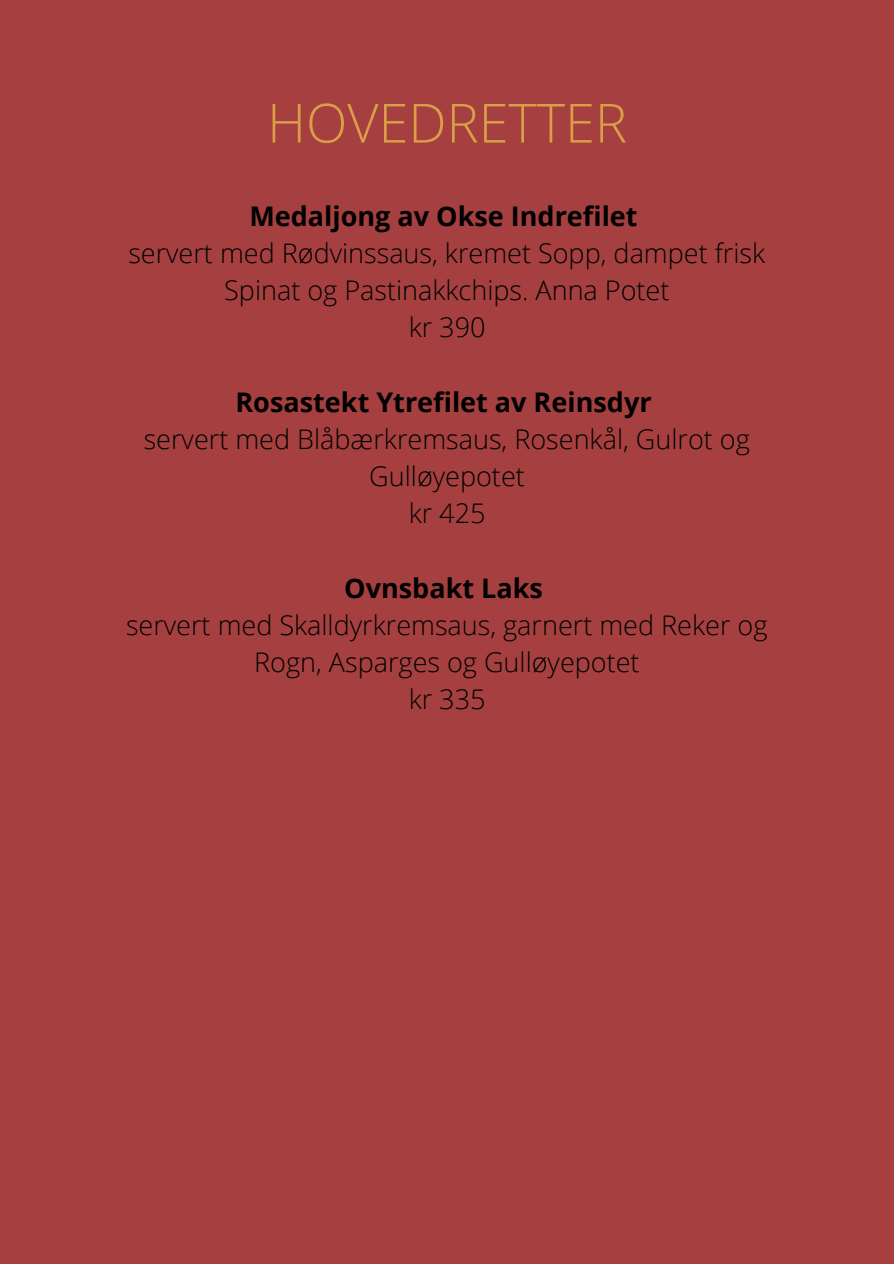
<style>
.page{position:relative;width:894px;height:1264px;background:#fff}
.page>*{position:absolute;margin:0;border:0;box-sizing:border-box;transform-origin:0 0}
.t1{font:300 54px "Open Sans";color:#d99e46}
.t2{font:300 27px/37.2px "Open Sans";color:#000;text-align:center}
.t3{font:700 27px "Open Sans";color:#000}
</style>
<div class="page">
<div style="left:0;top:0;width:893px;height:1263px;background:#a64040"></div>
<h1 class="t1" style="left:267px;top:85px;width:361px">HOVEDRETTER</h1>
<p class="t3" style="left:249px;top:197px;width:389px">Medaljong av Okse Indrefilet</p>
<p class="t2" style="left:128px;top:234px;width:638px">servert med Rødvinssaus, kremet Sopp, dampet frisk<br>Spinat og Pastinakkchips. Anna Potet<br>kr 390</p>
<p class="t3" style="left:235px;top:383px;width:417px">Rosastekt Ytrefilet av Reinsdyr</p>
<p class="t2" style="left:144px;top:420px;width:607px">servert med Blåbærkremsaus, Rosenkål, Gulrot og<br>Gulløyepotet<br>kr 425</p>
<p class="t3" style="left:344px;top:569px;width:200px">Ovnsbakt Laks</p>
<p class="t2" style="left:126px;top:605px;width:642px">servert med Skalldyrkremsaus, garnert med Reker og<br>Rogn, Asparges og Gulløyepotet<br>kr 335</p>
</div>
